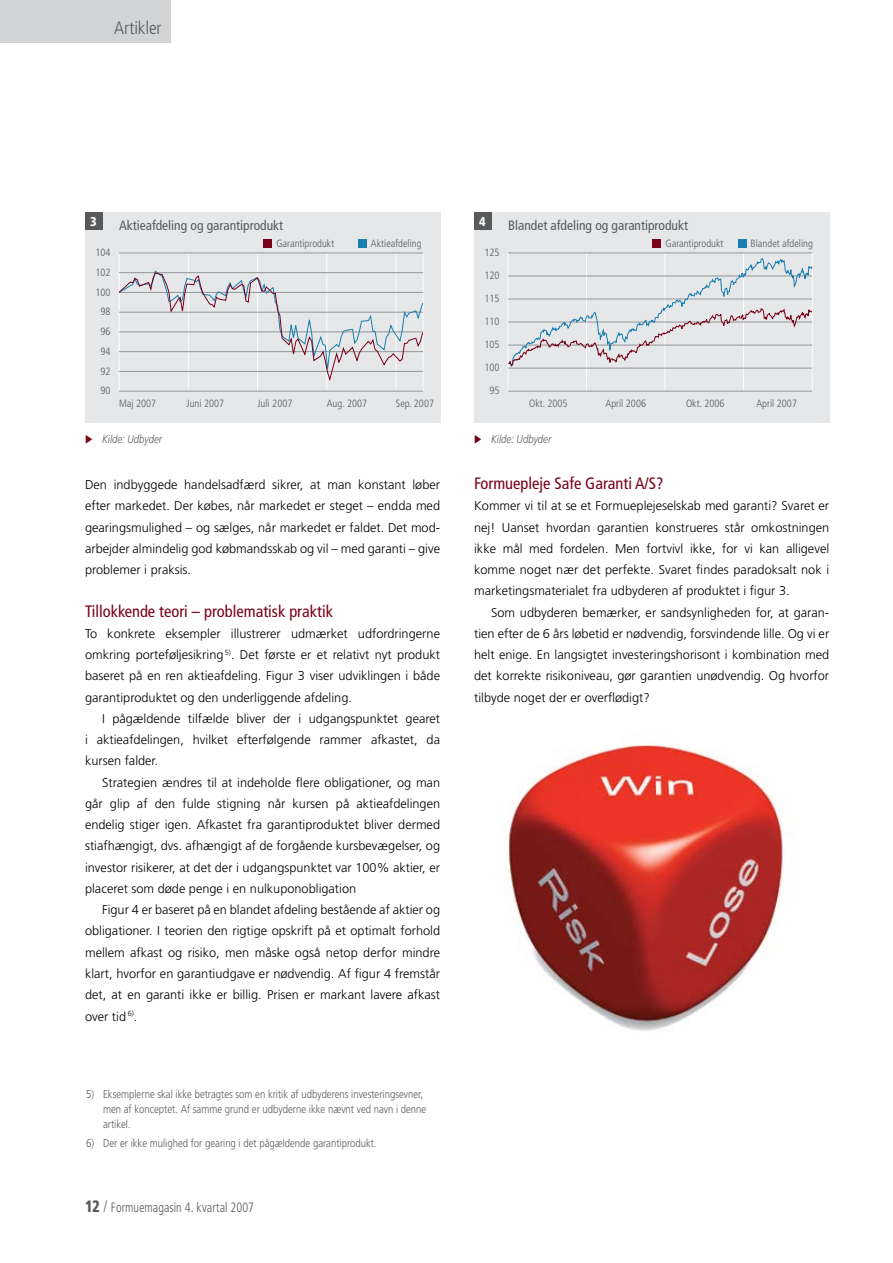
<style>
.page{position:relative;width:893px;height:1263px;background:#fff}
.page>*{position:absolute;margin:0;border:0;box-sizing:border-box;transform-origin:0 0}
.t1{font:300 condensed 18px "Frutiger";letter-spacing:-.005em;color:#58595b}
.t2{font:condensed 16.5px "Frutiger";color:#790018}
.t3{font:condensed 13.5px "Frutiger";color:#58595b}
.t4{font:300 condensed 13.5px "Frutiger";letter-spacing:.005em;color:#58595b;scale:.9 1}
.t5{font:300 12.75px/21.3px "Frutiger";color:#000;text-align:justify}
.t6{font:900 condensed 12.75px "Frutiger";color:#fff}
.t7{font:300 11.25px/15px "Frutiger";color:#58595b;scale:.85 1}
.t8{font:italic 300 11.25px "Frutiger";color:#58595b;scale:.85 1}
.t9{font:300 condensed 10.5px/19.8px "Frutiger";color:#58595b}
.s1{color:#790018}
.s2{font-weight:900;font-size:16.5px}
.s3{font-size:16.5px}
</style>
<div class="page">
<div style="left:85px;top:213px;width:355px;height:210px;background:#e6e7e8"></div>
<hr style="left:119px;top:253px;width:1px;height:138px;background:#fff">
<hr style="left:188px;top:253px;width:1px;height:138px;background:#fff">
<hr style="left:326px;top:253px;width:1px;height:138px;background:#fff">
<hr style="left:257px;top:253px;width:1px;height:138px;background:#fff">
<hr style="left:423px;top:253px;width:1px;height:138px;background:#fff">
<hr style="left:396px;top:253px;width:1px;height:138px;background:#fff">
<hr style="left:119px;top:391px;width:304px;height:1px;background:#939598">
<hr style="left:119px;top:253px;width:304px;height:1px;background:#939598">
<svg style="left:119px;top:270px;width:305px;height:112px"></svg>
<div style="left:358px;top:239px;width:9px;height:9px;background:#197fb0"></div>
<div style="left:264px;top:239px;width:8px;height:9px;background:#790018"></div>
<div style="left:474px;top:213px;width:355px;height:210px;background:#e6e7e8"></div>
<hr style="left:508px;top:253px;width:1px;height:138px;background:#fff">
<hr style="left:586px;top:253px;width:1px;height:138px;background:#fff">
<hr style="left:665px;top:253px;width:1px;height:138px;background:#fff">
<hr style="left:812px;top:253px;width:1px;height:138px;background:#fff">
<hr style="left:743px;top:253px;width:1px;height:138px;background:#fff">
<hr style="left:508px;top:391px;width:304px;height:1px;background:#939598">
<hr style="left:508px;top:368px;width:304px;height:1px;background:#939598">
<hr style="left:508px;top:253px;width:304px;height:1px;background:#939598">
<div style="left:738px;top:239px;width:8px;height:9px;background:#197fb0"></div>
<div style="left:653px;top:239px;width:8px;height:9px;background:#790018"></div>
<svg style="left:508px;top:258px;width:305px;height:109px"></svg>
<div style="left:85px;top:213px;width:17px;height:17px;background:#58595b"></div>
<div style="left:474px;top:213px;width:17px;height:17px;background:#58595b"></div>
<img style="left:508px;top:744px;width:276px;height:287px">
<div style="left:0;top:0;width:170px;height:43px;background:#d1d3d4"></div>
<h1 class="t1" style="left:114px;top:18px;width:49px">Artikler</h1>
<p class="t6" style="left:90px;top:214px;width:8px">3</p>
<p class="t6" style="left:479px;top:214px;width:8px">4</p>
<p class="t3" style="left:119px;top:217px;width:166px">Aktieafdeling og garantiprodukt</p>
<p class="t9" style="left:95px;top:243px;width:17px;text-align:center">104<br>102<br>100<br>98</p>
<p class="t9" style="left:100px;top:322px;width:12px">96<br>94</p>
<p class="t9" style="left:100px;top:361px;width:12px">92</p>
<p class="t9" style="left:100px;top:381px;width:12px">90</p>
<p class="t9" style="left:276px;top:234px;width:59px">Garantiprodukt</p>
<p class="t9" style="left:371px;top:234px;width:52px">Aktieafdeling</p>
<p class="t9" style="left:119px;top:393px;width:39px">Maj 2007</p>
<p class="t9" style="left:187px;top:393px;width:39px">Juni 2007</p>
<p class="t9" style="left:258px;top:393px;width:36px">Juli 2007</p>
<p class="t9" style="left:327px;top:393px;width:42px">Aug. 2007</p>
<p class="t9" style="left:396px;top:393px;width:40px">Sep. 2007</p>
<p class="t9" style="left:485px;top:241px;width:17px;line-height:23.1px;text-align:justify">125<br>120<br>115<br>110</p>
<p class="t9" style="left:485px;top:333px;width:17px;line-height:23.1px">105<br>100</p>
<p class="t9" style="left:490px;top:381px;width:12px">95</p>
<p class="t3" style="left:508px;top:217px;width:181px">Blandet afdeling og garantiprodukt</p>
<p class="t9" style="left:665px;top:234px;width:59px">Garantiprodukt</p>
<p class="t9" style="left:750px;top:234px;width:64px">Blandet afdeling</p>
<p class="t9" style="left:529px;top:393px;width:40px">Okt. 2005</p>
<p class="t9" style="left:605px;top:393px;width:42px">April 2006</p>
<p class="t9" style="left:686px;top:393px;width:40px">Okt. 2006</p>
<p class="t9" style="left:756px;top:393px;width:42px">April 2007</p>
<p class="t8" style="left:85px;top:432px;width:92px"><span class="s1">◆</span> Kilde: Udbyder</p>
<p class="t8" style="left:474px;top:432px;width:92px"><span class="s1">◆</span> Kilde: Udbyder</p>
<p class="t5" style="left:85px;top:474px;width:357px">Den indbyggede handelsadfærd sikrer, at man konstant løber efter markedet. Der købes, når markedet er steget – endda med gearingsmulighed – og sælges, når markedet er faldet. Det mod&shy;arbejder almindelig god købmandsskab og vil – med garanti – give problemer i praksis.</p>
<p class="t2" style="left:85px;top:601px;width:249px">Tillokkende teori – problematisk praktik</p>
<p class="t5" style="left:85px;top:623px;width:357px">To konkrete eksempler illustrerer udmærket udfordringerne omkring porteføljesikring <sup>5)</sup>. Det første er et relativt nyt produkt baseret på en ren aktieafdeling. Figur 3 viser udviklingen i både garantiproduktet og den underliggende afdeling.</p>
<p class="t5" style="left:85px;top:708px;width:357px;text-indent:17px">I pågældende tilfælde bliver der i udgangspunktet gearet i aktieafdelingen, hvilket efterfølgende rammer afkastet, da kursen falder.</p>
<p class="t5" style="left:85px;top:772px;width:357px;text-indent:17px">Strategien ændres til at indeholde flere obligationer, og man går glip af den fulde stigning når kursen på aktieafdelingen endelig stiger igen. Afkastet fra garantiproduktet bliver dermed stiafhængigt, dvs. afhængigt af de forgående kursbevægelser, og investor risikerer, at det der i udgangspunktet var 100% aktier, er placeret som døde penge i en nulkuponobligation</p>
<p class="t5" style="left:85px;top:899px;width:357px;text-indent:17px">Figur 4 er baseret på en blandet afdeling bestående af aktier og obligationer. I teorien den rigtige opskrift på et optimalt forhold mellem afkast og risiko, men måske også netop derfor mindre klart, hvorfor en garantiudgave er nødvendig. Af figur 4 fremstår det, at en garanti ikke er billig. Prisen er markant lavere afkast over tid <sup>6)</sup>.</p>
<p class="t7" style="left:103px;top:1086px;width:382px;text-indent:-17px">5) Eksemplerne skal ikke betragtes som en kritik af udbyderens investeringsevner, men af konceptet. Af samme grund er udbyderne ikke nævnt ved navn i denne artikel.</p>
<p class="t7" style="left:86px;top:1136px;width:343px">6) Der er ikke mulighed for gearing i det pågældende garantiprodukt.</p>
<p class="t4" style="left:85px;top:1199px;width:189px"><span class="s2">12</span> <span class="s3">/</span> Formuemagasin 4. kvartal 2007</p>
<p class="t2" style="left:474px;top:474px;width:191px">Formuepleje Safe Garanti A/S?</p>
<p class="t5" style="left:474px;top:495px;width:357px">Kommer vi til at se et Formueplejeselskab med garanti? Svaret er nej! Uanset hvordan garantien konstrueres står omkostningen ikke mål med fordelen. Men fortvivl ikke, for vi kan alligevel komme noget nær det perfekte. Svaret findes paradoksalt nok i marketingsmaterialet fra udbyderen af produktet i figur 3.</p>
<p class="t5" style="left:474px;top:601px;width:357px;text-indent:17px">Som udbyderen bemærker, er sandsynligheden for, at garan&shy;tien efter de 6 års løbetid er nødvendig, forsvindende lille. Og vi er helt enige. En langsigtet investeringshorisont i kombination med det korrekte risikoniveau, gør garantien unødvendig. Og hvorfor tilbyde noget der er overflødigt?</p>
</div>
